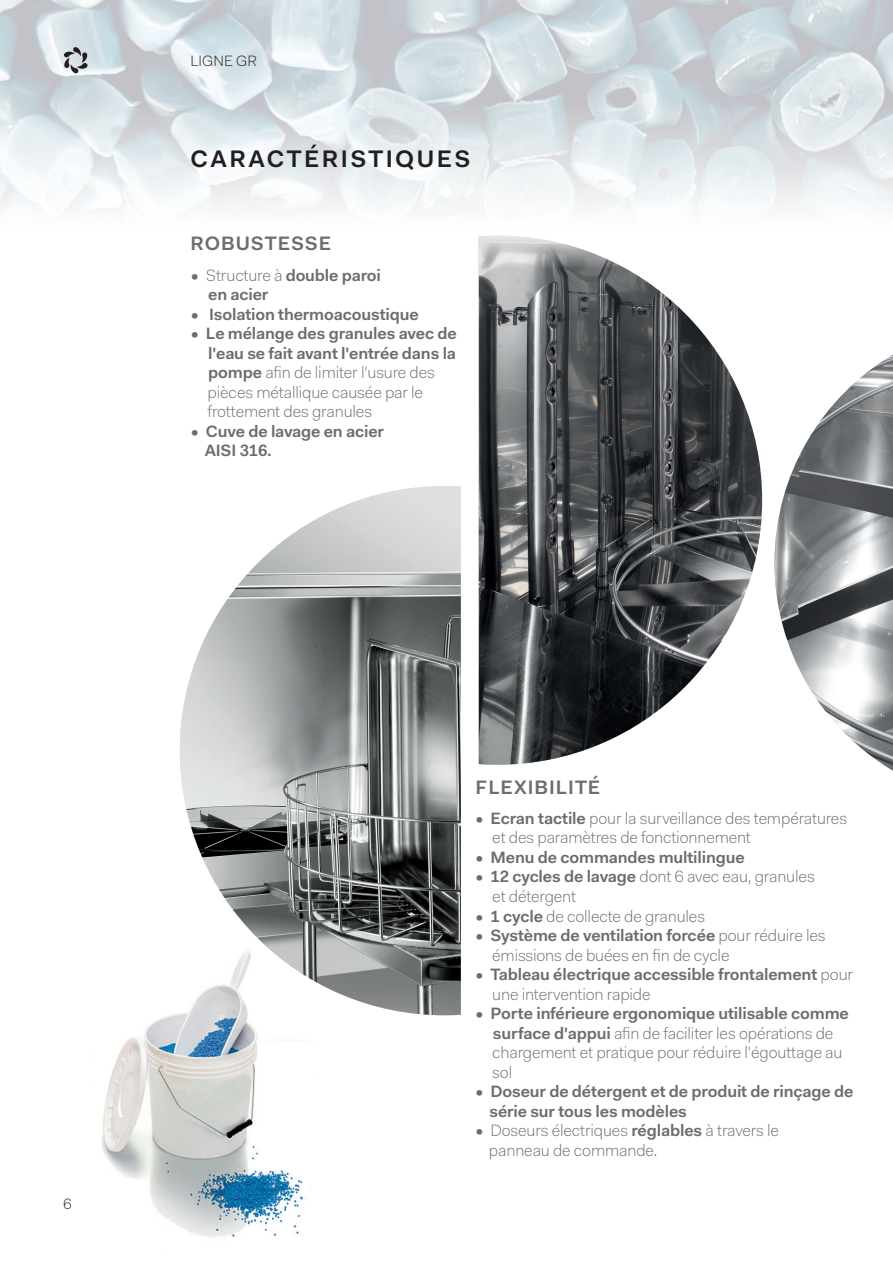
<style>
.page{position:relative;width:893px;height:1263px;background:#fff}
.page>*{position:absolute;margin:0;border:0;box-sizing:border-box;transform-origin:0 0}
.t1{font:600 24px "Fakt Pro";letter-spacing:.1em;color:#231f20}
.t2{font:600 19.5px "Fakt Pro";letter-spacing:.05em;color:#6c6d70}
.t3{font:300 16.5px/19.5px "Fakt Pro";letter-spacing:-.01em;color:#6c6d70}
.t4{font:600 16.5px/19.5px "Fakt Pro";letter-spacing:-.01em;color:#6c6d70}
.t5{font:300 15px "Fakt Pro";color:#231f20}
.s1{font-weight:300}
.s2{font-weight:600}
</style>
<div class="page">
<img style="left:102px;top:1013px;width:209px;height:225px">
<img style="left:0;top:0;width:893px;height:285px">
<img style="left:479px;top:235px;width:283px;height:530px">
<img style="left:180px;top:486px;width:281px;height:529px">
<img style="left:774px;top:355px;width:119px;height:416px">
<svg style="left:64px;top:47px;width:24px;height:26px"></svg>
<p class="t5" style="left:190px;top:51px;width:68px">LIGNE GR</p>
<h1 class="t1" style="left:191px;top:142px;width:281px">CARACTÉRISTIQUES</h1>
<p class="t2" style="left:191px;top:230px;width:142px">ROBUSTESSE</p>
<p class="t4" style="left:208px;top:265px;width:174px;text-indent:-17px"><span class="s1">• Structure à</span> double paroi en acier</p>
<p class="t4" style="left:191px;top:304px;width:229px"><span class="s1">•</span> Isolation thermoacoustique</p>
<p class="t3" style="left:208px;top:323px;width:251px;text-indent:-17px">• <span class="s2">Le mélange des granules avec de l'eau se fait avant l'entrée dans la pompe</span> afin de limiter l'usure des pièces métallique causée par le frottement des granules</p>
<p class="t4" style="left:205px;top:421px;width:181px;text-indent:-14px"><span class="s1">•</span> Cuve de lavage en acier<br>AISI 316.</p>
<p class="t5" style="left:63px;top:1194px;width:10px">6</p>
<p class="t2" style="left:476px;top:774px;width:126px">FLEXIBILITÉ</p>
<p class="t3" style="left:492px;top:808px;width:356px;text-indent:-17px">• <span class="s2">Ecran tactile</span> pour la surveillance des températures et des paramètres de fonctionnement</p>
<p class="t4" style="left:476px;top:847px;width:271px"><span class="s1">•</span> Menu de commandes multilingue</p>
<p class="t3" style="left:492px;top:867px;width:324px;text-indent:-17px">• <span class="s2">12 cycles de lavage</span> dont 6 avec eau, granules et détergent</p>
<p class="t3" style="left:476px;top:906px;width:231px">• <span class="s2">1 cycle</span> de collecte de granules</p>
<p class="t3" style="left:492px;top:925px;width:335px;text-indent:-17px">• <span class="s2">Système de ventilation forcée</span> pour réduire les émissions de buées en fin de cycle</p>
<p class="t4" style="left:492px;top:964px;width:362px;text-indent:-17px"><span class="s1">•</span> Tableau électrique accessible frontalement <span class="s1">pour une intervention rapide</span></p>
<p class="t3" style="left:492px;top:1003px;width:358px;text-indent:-17px">• <span class="s2">Porte inférieure ergonomique utilisable comme surface d'appui</span> afin de faciliter les opérations de chargement et pratique pour réduire l'égouttage au sol</p>
<p class="t4" style="left:489px;top:1081px;width:365px;text-indent:-14px"><span class="s1">•</span> Doseur de détergent et de produit de rinçage de série sur tous les modèles</p>
<p class="t3" style="left:489px;top:1120px;width:292px;text-indent:-13px">• Doseurs électriques <span class="s2">réglables</span> à travers le panneau de commande.</p>
</div>
